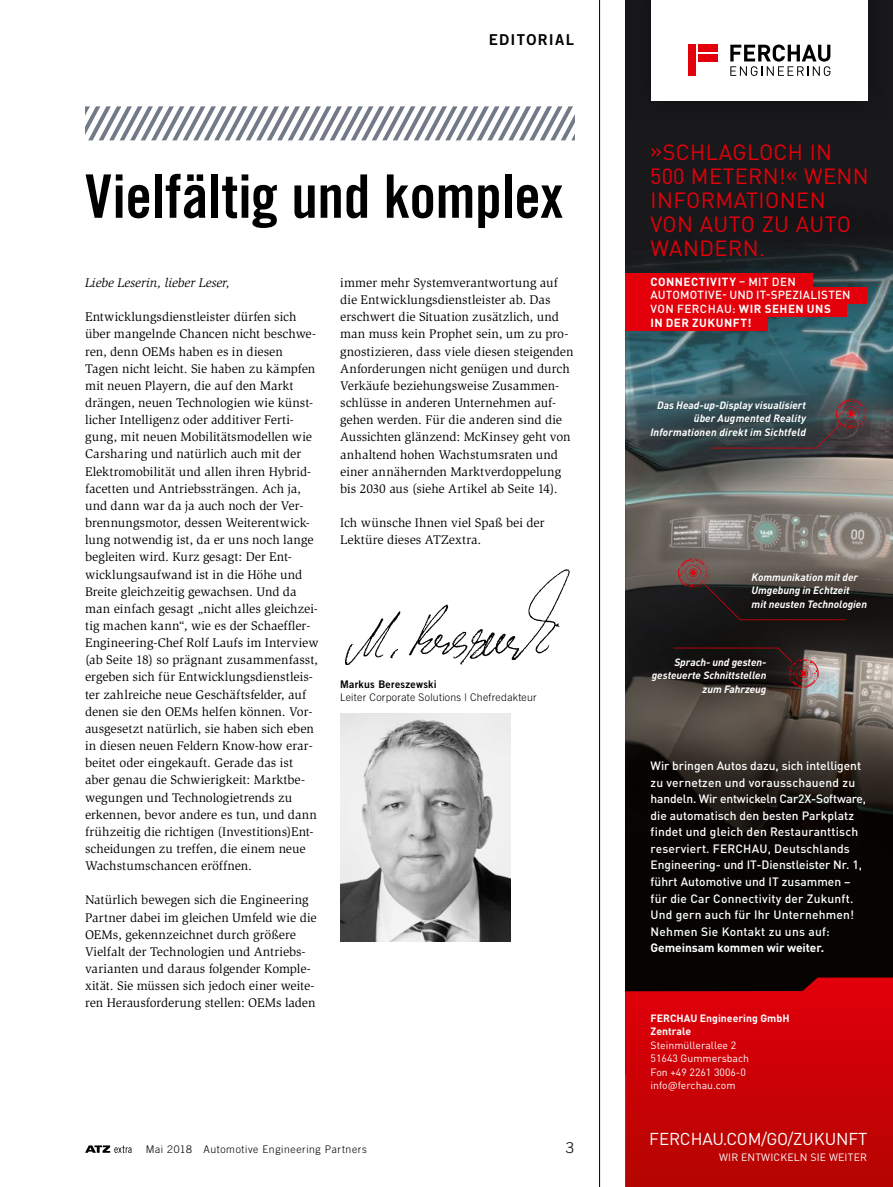
<style>
.page{position:relative;width:893px;height:1187px;background:#fff}
.page>*{position:absolute;margin:0;border:0;box-sizing:border-box;transform-origin:0 0}
.t1{font:60px "Trade Gothic LT Std Bd Cn 20";letter-spacing:-.01em;color:#000}
.t2{font:21.75px/24px "FERCHAUDIN Pro";letter-spacing:.02em;color:#e3000b}
.t3{font:16.95px "FERCHAUDIN Pro";letter-spacing:-.01em;color:#fff}
.t4{font:15px "Trade Gothic LT Std Bd 2";letter-spacing:.085em;color:#000}
.t5{font:300 15px "Trade Gothic LT Std";color:#000}
.t6{font:12.9px/17.1px "Slimbach Std";color:#000}
.t7{font:italic 12.9px "Slimbach Std";letter-spacing:-.005em;color:#000}
.t8{font:500 12px/16.5px "FERCHAUDIN Pro";letter-spacing:.005em;color:#fff}
.t9{font:700 12px "FERCHAUDIN Pro";letter-spacing:-.005em;color:#fff}
.t10{font:500 11.7px/13.6px "FERCHAUDIN Pro";letter-spacing:.03em;color:#fff}
.t11{font:italic 700 10.5px/13.5px "FERCHAUDIN Pro";letter-spacing:-.005em;color:#fff;text-align:right}
.t12{font:10.5px/13.5px "FERCHAUDIN Pro";letter-spacing:.015em;color:#fff}
.t13{font:300 10.5px "Trade Gothic LT Std";letter-spacing:.04em;color:#000}
.t14{font:300 10.5px "Trade Gothic LT Std";letter-spacing:.06em;color:#000}
.t15{font:700 10.5px/13.5px "FERCHAUDIN Pro";color:#fff}
.t16{font:10.5px "Trade Gothic LT Std Bd 2";letter-spacing:.025em;color:#000}
.s1{font-weight:700}
</style>
<div class="page">
<svg style="left:85px;top:106px;width:489px;height:34px"></svg>
<img style="left:345px;top:569px;width:225px;height:96px">
<img style="left:340px;top:713px;width:170px;height:228px">
<hr style="left:599px;top:0;width:1px;height:1186px;background:#000">
<svg style="left:85px;top:1145px;width:47px;height:7px"></svg>
<img style="left:625px;top:0;width:268px;height:977px">
<svg style="left:678px;top:558px;width:167px;height:62px;background:#3d332f"></svg>
<svg style="left:673px;top:647px;width:146px;height:41px;background:#2d211f"></svg>
<svg style="left:711px;top:399px;width:157px;height:49px;background:#3b4247"></svg>
<div style="left:629px;top:0;width:261px;height:123px;background:#171618"></div>
<div style="left:651px;top:0;width:216px;height:101px;background:#fff"></div>
<div style="left:698px;top:45px;width:20px;height:7px;background:#e3000b"></div>
<div style="left:698px;top:54px;width:20px;height:7px;background:#e3000b"></div>
<div style="left:688px;top:45px;width:7px;height:31px;background:#e3000b"></div>
<svg style="left:730px;top:45px;width:100px;height:31px"></svg>
<div style="left:625px;top:273px;width:187px;height:17px;background:#e3000b"></div>
<div style="left:625px;top:287px;width:242px;height:16px;background:#e3000b"></div>
<div style="left:625px;top:301px;width:222px;height:16px;background:#e3000b"></div>
<div style="left:625px;top:314px;width:143px;height:17px;background:#e3000b"></div>
<svg style="left:625px;top:977px;width:268px;height:209px;background:#c00105"></svg>
<p class="t4" style="left:489px;top:30px;width:87px">EDITORIAL</p>
<h1 class="t1" style="left:85px;top:160px;width:480px">Vielfältig und komplex</h1>
<p class="t7" style="left:85px;top:275px;width:146px">Liebe Leserin, lieber Leser,</p>
<p class="t6" style="left:85px;top:308px;width:235px">Entwicklungsdienstleister dürfen sich über mangelnde Chancen nicht beschwe&shy;ren, denn OEMs haben es in diesen Tagen nicht leicht. Sie haben zu kämpfen mit neuen Playern, die auf den Markt drängen, neuen Technologien wie künst&shy;licher Intelligenz oder additiver Ferti&shy;gung, mit neuen Mobilitätsmodellen wie Carsharing und natürlich auch mit der Elektromobilität und allen ihren Hybrid&shy;facetten und Antriebssträngen. Ach ja, und dann war da ja auch noch der Ver&shy;brennungsmotor, dessen Weiterentwick&shy;lung notwendig ist, da er uns noch lange begleiten wird. Kurz gesagt: Der Ent&shy;wicklungsaufwand ist in die Höhe und Breite gleichzeitig gewachsen. Und da man einfach gesagt „nicht alles gleichzei&shy;tig machen kann“, wie es der Schaeffler-Engineering-Chef Rolf Laufs im Interview (ab Seite 18) so prägnant zusammenfasst, ergeben sich für Entwicklungsdienstleis&shy;ter zahlreiche neue Geschäftsfelder, auf denen sie den OEMs helfen können. Vor&shy;ausgesetzt natürlich, sie haben sich eben in diesen neuen Feldern Know-how erar&shy;beitet oder eingekauft. Gerade das ist aber genau die Schwierigkeit: Marktbe&shy;wegungen und Technologietrends zu erkennen, bevor andere es tun, und dann frühzeitig die richtigen (Investitions)Ent&shy;scheidungen zu treffen, die einem neue Wachstumschancen eröffnen.</p>
<p class="t6" style="left:85px;top:891px;width:233px">Natürlich bewegen sich die Engineering Partner dabei im gleichen Umfeld wie die OEMs, gekennzeichnet durch größere Vielfalt der Technologien und Antriebs&shy;varianten und daraus folgender Komple&shy;xität. Sie müssen sich jedoch einer weite&shy;ren Herausforderung stellen: OEMs laden</p>
<p class="t6" style="left:340px;top:274px;width:235px">immer mehr Systemverantwortung auf die Entwicklungsdienstleister ab. Das erschwert die Situation zusätzlich, und man muss kein Prophet sein, um zu pro&shy;gnostizieren, dass viele diesen steigenden Anforderungen nicht genügen und durch Verkäufe beziehungsweise Zusammen&shy;schlüsse in anderen Unternehmen auf&shy;gehen werden. Für die anderen sind die Aussichten glänzend: McKinsey geht von anhaltend hohen Wachstumsraten und einer annähernden Marktverdoppelung bis 2030 aus (siehe Artikel ab Seite 14).</p>
<p class="t6" style="left:340px;top:514px;width:206px">Ich wünsche Ihnen viel Spaß bei der<br>Lektüre dieses ATZextra.</p>
<p class="t16" style="left:340px;top:677px;width:98px">Markus Bereszewski</p>
<p class="t13" style="left:340px;top:691px;width:198px">Leiter Corporate Solutions | Chefredakteur</p>
<p class="t14" style="left:146px;top:1142px;width:222px">Mai 2018 Automotive Engineering Partners</p>
<p class="t5" style="left:566px;top:1138px;width:10px">3</p>
<h2 class="t2" style="left:650px;top:138px;width:220px">»SCHLAGLOCH IN<br>500 METERN!« WENN<br>INFORMATIONEN<br>VON AUTO ZU AUTO<br>WANDERN.</h2>
<p class="t10" style="left:650px;top:273px;width:202px"><span class="s1">CONNECTIVITY</span> – MIT DEN<br>AUTOMOTIVE- UND IT-SPEZIALISTEN<br>VON FERCHAU: <span class="s1">WIR SEHEN UNS<br>IN DER ZUKUNFT!</span></p>
<p class="t11" style="left:650px;top:397px;width:157px">Das Head-up-Display visualisiert über Augmented Reality<br>Informationen direkt im Sichtfeld</p>
<p class="t11" style="left:752px;top:569px;width:117px;text-align:left">Kommunikation mit der<br>Umgebung in Echtzeit mit neusten Technologien</p>
<p class="t11" style="left:652px;top:654px;width:116px">Sprach- und gesten&shy;gesteuerte Schnittstellen zum Fahrzeug</p>
<p class="t8" style="left:651px;top:756px;width:217px">Wir bringen Autos dazu, sich intelligent zu vernetzen und vorausschauend zu handeln. Wir entwickeln Car2X-Software, die automatisch den besten Parkplatz findet und gleich den Restauranttisch reserviert. FERCHAU, Deutschlands Engineering- und IT-Dienstleister Nr. 1, führt Automotive und IT zusammen – für die Car Connectivity der Zukunft.<br>Und gern auch für Ihr Unternehmen!<br>Nehmen Sie Kontakt zu uns auf:</p>
<p class="t9" style="left:651px;top:937px;width:175px">Gemeinsam kommen wir weiter.</p>
<p class="t15" style="left:651px;top:1009px;width:140px">FERCHAU Engineering GmbH<br>Zentrale</p>
<p class="t12" style="left:651px;top:1037px;width:100px">Steinmüllerallee 2<br>51643 Gummersbach<br>Fon +49 2261 3006-0 info@ferchau.com</p>
<h3 class="t3" style="left:649px;top:1125px;width:220px">FERCHAU.COM/GO/ZUKUNFT</h3>
<p class="t12" style="left:719px;top:1149px;width:149px">WIR ENTWICKELN SIE WEITER</p>
</div>
